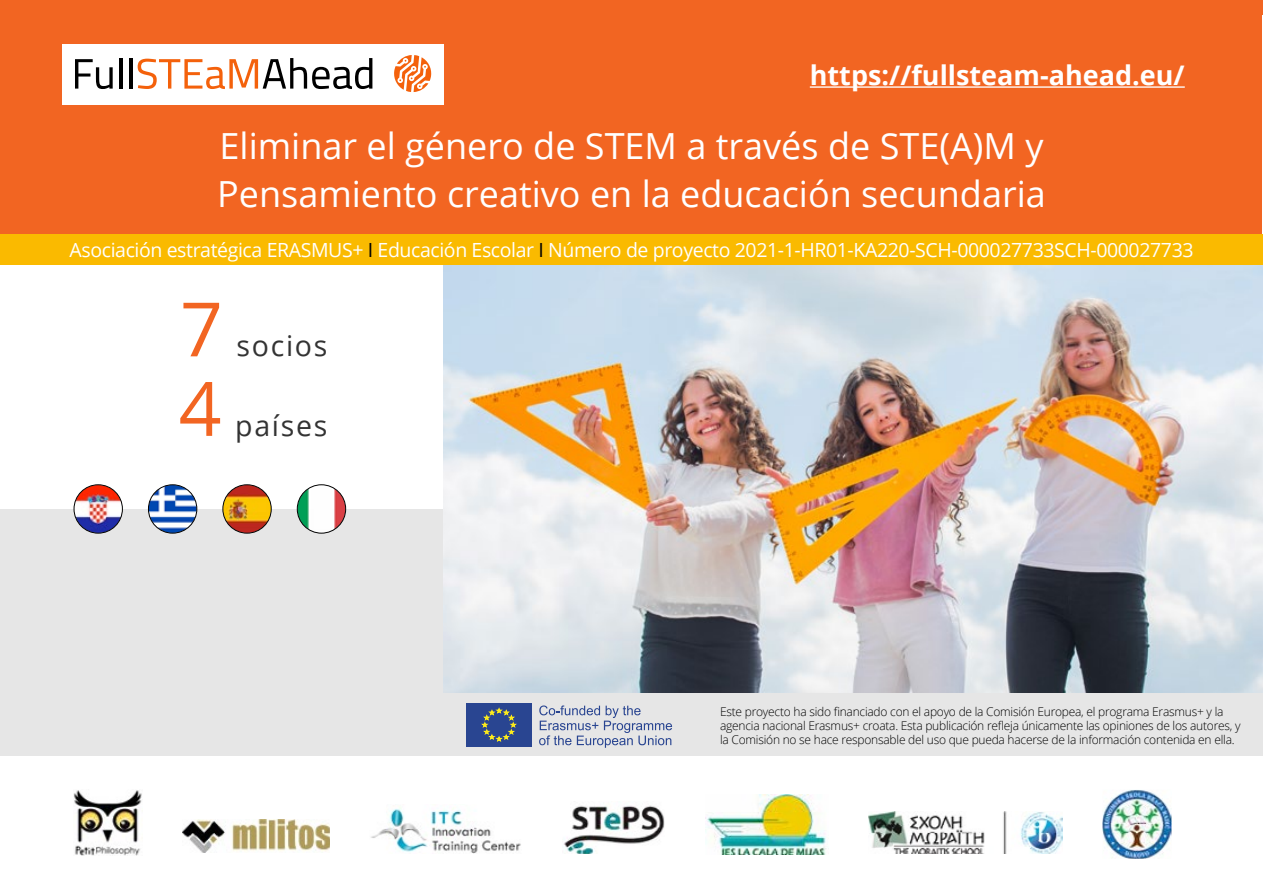
<style>
.page{position:relative;width:1263px;height:893px;background:#fff}
.page>*{position:absolute;margin:0;border:0;box-sizing:border-box;transform-origin:0 0}
.t1{font:75px "Open Sans";color:#f26522}
.t2{font:36px/48px "Open Sans";color:#fff}
.t3{font:28.5px "Open Sans";letter-spacing:.06em;color:#333}
.t4{font:700 27px "Open Sans";color:#fff}
.t5{font:19.5px "Open Sans";letter-spacing:-.02em;color:#fff}
.t6{font:300 12px/14.4px "Open Sans";letter-spacing:-.02em;color:#000}
.s1{color:#000}
</style>
<div class="page">
<div style="left:1px;top:14px;width:1261px;height:235px;background:#f26522"></div>
<div style="left:62px;top:44px;width:381px;height:60px;background:#fff"></div>
<div style="left:444px;top:509px;width:819px;height:246px;background:#e6e6e6"></div>
<div style="left:1px;top:509px;width:443px;height:246px;background:#e6e6e6"></div>
<img style="left:444px;top:264px;width:819px;height:428px">
<div style="left:0;top:234px;width:1263px;height:30px;background:#faba00"></div>
<img style="left:183px;top:820px;width:146px;height:32px">
<img style="left:705px;top:794px;width:121px;height:60px">
<img style="left:371px;top:807px;width:150px;height:46px">
<img style="left:1102px;top:790px;width:69px;height:69px">
<img style="left:869px;top:812px;width:193px;height:42px">
<img style="left:73px;top:790px;width:69px;height:65px">
<img style="left:564px;top:805px;width:101px;height:48px">
<img style="left:74px;top:485px;width:48px;height:48px;border-radius:24px">
<div style="left:74px;top:485px;width:49px;height:48px;border:1px solid #000;border-radius:50%"></div>
<img style="left:149px;top:485px;width:48px;height:48px;border-radius:24px">
<div style="left:148px;top:485px;width:49px;height:48px;border:1px solid #000;border-radius:50%"></div>
<img style="left:223px;top:485px;width:48px;height:48px;border-radius:24px">
<div style="left:223px;top:485px;width:48px;height:48px;border:1px solid #000;border-radius:50%"></div>
<img style="left:297px;top:485px;width:48px;height:48px;border-radius:24px">
<div style="left:297px;top:485px;width:49px;height:48px;border:1px solid #000;border-radius:50%"></div>
<svg style="left:539px;top:705px;width:133px;height:43px"></svg>
<div style="left:466px;top:703px;width:66px;height:44px;background:#294591"></div>
<svg style="left:482px;top:708px;width:34px;height:34px"></svg>
<div style="left:0;top:0;width:1263px;height:15px;background:#f26522"></div>
<svg style="left:394px;top:55px;width:38px;height:37px"></svg>
<svg style="left:75px;top:59px;width:38px;height:30px"></svg>
<hr style="left:119px;top:58px;width:3px;height:31px;background:#000">
<hr style="left:129px;top:58px;width:3px;height:31px;background:#000">
<svg style="left:138px;top:58px;width:234px;height:31px"></svg>
<hr style="left:810px;top:86px;width:375px;height:2px;background:#fff">
<h3 class="t4" style="left:810px;top:56px;width:376px">https://fullsteam-ahead.eu/</h3>
<h2 class="t2" style="left:217px;top:121px;width:830px">Eliminar el género de STEM a través de STE(A)M y<br>Pensamiento creativo en la educación secundaria</h2>
<h3 class="t5" style="left:70px;top:237px;width:1125px">Asociación estratégica ERASMUS+ <span class="s1">I</span> Educación Escolar <span class="s1">I</span> Número de proyecto 2021-1-HR01-KA220-SCH-000027733SCH-000027733</h3>
<h1 class="t1" style="left:180px;top:278px;width:44px">7</h1>
<h1 class="t1" style="left:179px;top:357px;width:44px">4</h1>
<h3 class="t3" style="left:237px;top:326px;width:92px">socios</h3>
<h3 class="t3" style="left:235px;top:406px;width:94px">países</h3>
<p class="t6" style="left:720px;top:704px;width:522px">Este proyecto ha sido financiado con el apoyo de la Comisión Europea, el programa Erasmus+ y la agencia nacional Erasmus+ croata. Esta publicación refleja únicamente las opiniones de los autores, y la Comisión no se hace responsable del uso que pueda hacerse de la información contenida en ella.</p>
</div>
